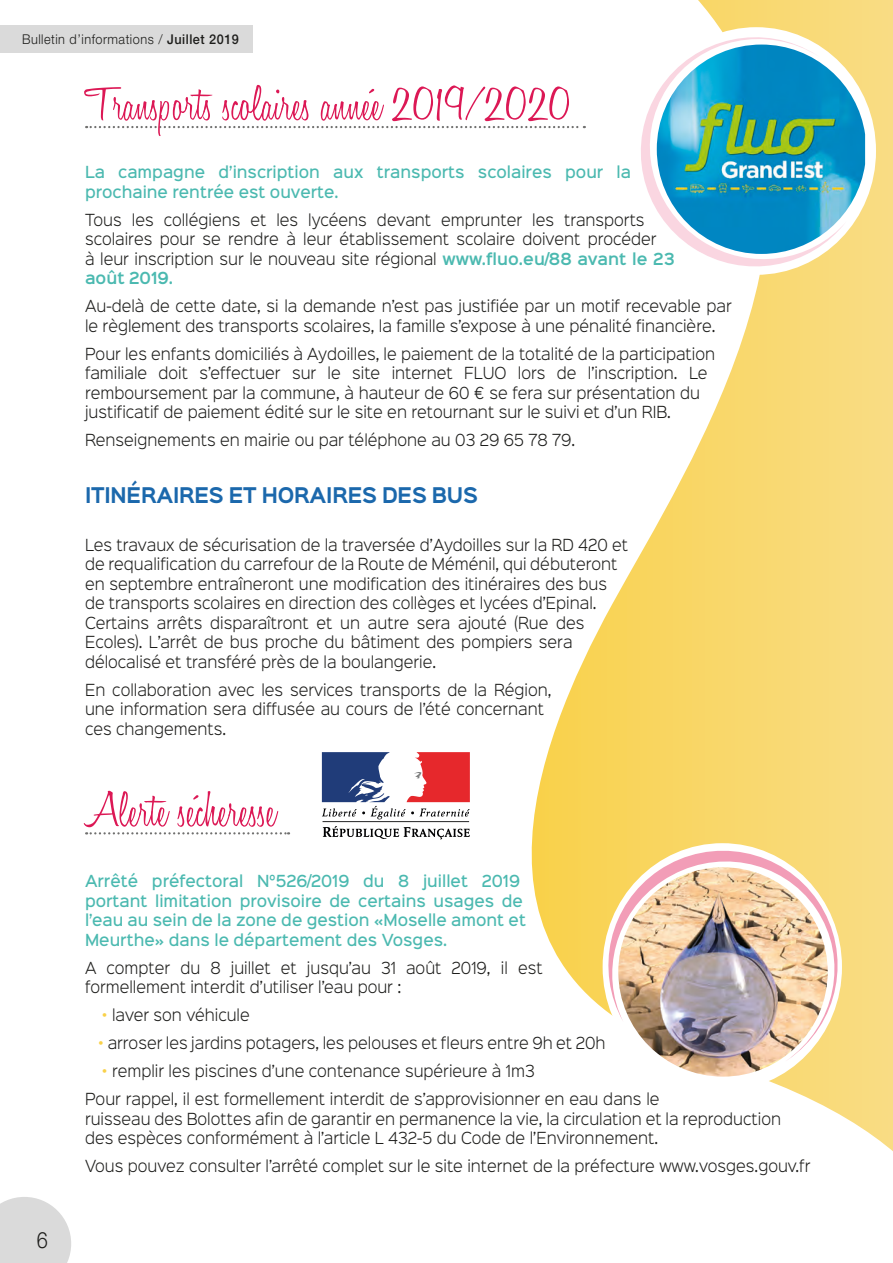
<style>
.page{position:relative;width:893px;height:1263px;background:#fff}
.page>*{position:absolute;margin:0;border:0;box-sizing:border-box;transform-origin:0 0}
.Titre_Index{font:300 51px "Honey Script";color:#dc1855}
.t1{font:300 22.5px "Helvetica Neue LT Std";color:#1d1d1b;scale:.88 1}
.Texte_courant{font:700 19.5px "Sinkin Sans 700";letter-spacing:-.01em;color:#1b68ac;scale:.9 1}
.Texte_courant-2{font:300 15px/19.5px "Sinkin Sans 300";color:#1d1d1b;scale:.95 1}
.Texte_courant-3{font:500 15px/19.5px "Sinkin Sans 500";color:#4bb9b0;scale:.95 1}
.t2{font:300 13.5px "Helvetica Neue LT Std";letter-spacing:.04em;color:#1d1d1b;scale:.94 1}
.s1{font-weight:500}
.s2{font-family:"Sinkin Sans 600";font-weight:600;color:#4bb9b0}
.s3{color:#f9d149}
</style>
<div class="page">
<svg style="left:447px;top:0;width:446px;height:1151px"></svg>
<div style="left:0;top:26px;width:253px;height:27px;background:#dadada"></div>
<svg style="left:86px;top:126px;width:499px;height:2px"></svg>
<svg style="left:86px;top:832px;width:203px;height:2px"></svg>
<img style="left:846px;top:45px;width:19px;height:209px">
<svg style="left:625px;top:21px;width:221px;height:260px"></svg>
<svg style="left:322px;top:752px;width:148px;height:87px"></svg>
<div style="left:603px;top:843px;width:239px;height:248px;background:#fff;border-radius:50%"></div>
<img style="left:618px;top:867px;width:210px;height:209px;border-radius:105px">
<img style="left:594px;top:835px;width:259px;height:226px">
<svg style="left:0;top:1197px;width:71px;height:66px"></svg>
<p class="t2" style="left:22px;top:31px;width:232px">Bulletin d’informations / <span class="s1">Juillet 2019</span></p>
<p class="Titre_Index" style="left:85px;top:73px;width:489px">Transports scolaires année 2019/2020</p>
<p class="Texte_courant-3" style="left:85px;top:161px;width:576px">La campagne d’inscription aux transports scolaires pour la prochaine rentrée est ouverte.</p>
<p class="Texte_courant-2" style="left:85px;top:209px;width:622px">Tous les collégiens et les lycéens devant emprunter les transports scolaires pour se rendre à leur établissement scolaire doivent procéder<br>à leur inscription sur le nouveau site régional <span class="s2">www.fluo.eu/88 avant le 23 août 2019.</span></p>
<p class="Texte_courant-2" style="left:85px;top:295px;width:682px">Au-delà de cette date, si la demande n’est pas justifiée par un motif recevable par le règlement des transports scolaires, la famille s’expose à une pénalité financière.</p>
<p class="Texte_courant-2" style="left:85px;top:343px;width:665px">Pour les enfants domiciliés à Aydoilles, le paiement de la totalité de la participation familiale doit s’effectuer sur le site internet FLUO lors de l’inscription. Le remboursement par la commune, à hauteur de 60 € se fera sur présentation du justificatif de paiement édité sur le site en retournant sur le suivi et d’un RIB.</p>
<p class="Texte_courant-2" style="left:85px;top:429px;width:518px">Renseignements en mairie ou par téléphone au 03 29 65 78 79.</p>
<p class="Texte_courant" style="left:85px;top:485px;width:438px">ITINÉRAIRES ET HORAIRES DES BUS</p>
<p class="Texte_courant-2" style="left:85px;top:534px;width:573px">Les travaux de sécurisation de la traversée d’Aydoilles sur la RD 420 et de requalification du carrefour de la Route de Méménil, qui débuteront en septembre entraîneront une modification des itinéraires des bus de transports scolaires en direction des collèges et lycées d’Epinal.<br>Certains arrêts disparaîtront et un autre sera ajouté (Rue des Ecoles). L’arrêt de bus proche du bâtiment des pompiers sera délocalisé et transféré près de la boulangerie.</p>
<p class="Texte_courant-2" style="left:85px;top:679px;width:493px">En collaboration avec les services transports de la Région, une information sera diffusée au cours de l’été concernant ces changements.</p>
<p class="Titre_Index" style="left:85px;top:779px;width:193px">Alerte sécheresse</p>
<h2 class="t1" style="left:37px;top:1226px;width:14px">6</h2>
<p class="Texte_courant-3" style="left:85px;top:870px;width:466px">Arrêté préfectoral N°526/2019 du 8 juillet 2019 portant limitation provisoire de certains usages de l’eau au sein de la zone de gestion «Moselle amont et Meurthe» dans le département des Vosges.</p>
<p class="Texte_courant-2" style="left:85px;top:957px;width:483px">A compter du 8 juillet et jusqu’au 31 août 2019, il est formellement interdit d’utiliser l’eau pour :</p>
<p class="Texte_courant-2" style="left:103px;top:1004px;width:156px"><span class="s3">•</span> laver son véhicule</p>
<p class="Texte_courant-2" style="left:99px;top:1032px;width:534px"><span class="s3">•</span> arroser les jardins potagers, les pelouses et fleurs entre 9h et 20h</p>
<p class="Texte_courant-2" style="left:103px;top:1060px;width:456px"><span class="s3">•</span> remplir les piscines d’une contenance supérieure à 1m3</p>
<p class="Texte_courant-2" style="left:85px;top:1088px;width:734px">Pour rappel, il est formellement interdit de s’approvisionner en eau dans le<br>ruisseau des Bolottes afin de garantir en permanence la vie, la circulation et la reproduction des espèces conformément à l’article L 432-5 du Code de l’Environnement.</p>
<p class="Texte_courant-2" style="left:85px;top:1155px;width:765px">Vous pouvez consulter l’arrêté complet sur le site internet de la préfecture www.vosges.gouv.fr</p>
</div>
